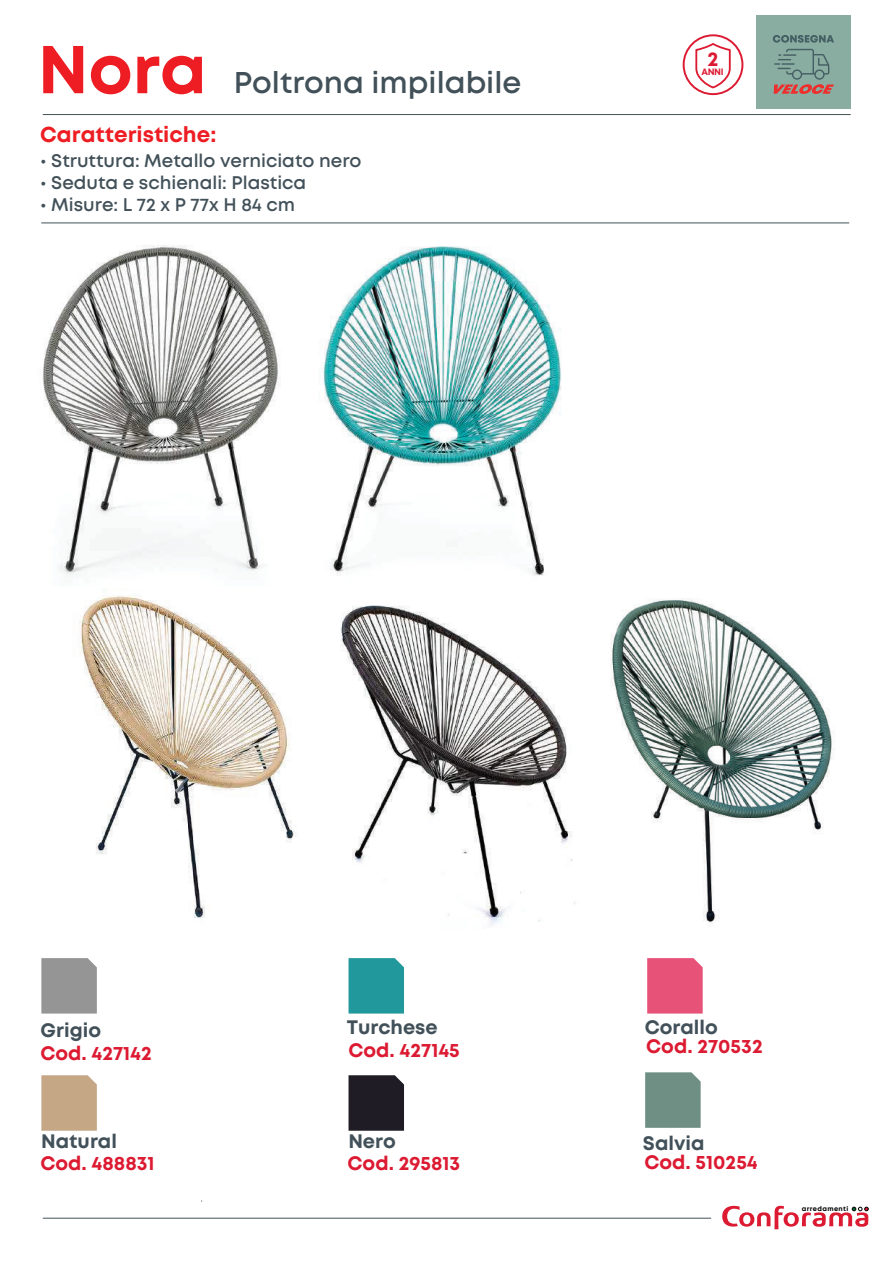
<style>
.page{position:relative;width:893px;height:1263px;background:#fff}
.page>*{position:absolute;margin:0;border:0;box-sizing:border-box;transform-origin:0 0}
.t1{font:700 67.5px "Mont";color:#ee1d23}
.t2{font:600 30px "Mont";color:#425159}
.t3{font:700 21.6px "Mont";color:#ee1d23}
.t4{font:700 20.1px "Mont";color:#dc1a32}
.t5{font:700 19.5px "Mont";color:#dc1a32}
.t6{font:700 19.5px "Mont";color:#425159}
.t7{font:600 18.3px "Mont";color:#425159}
.t8{font:700 9.3px "Mont";color:#dc1a32}
.t9{font:700 6.6px "Mont";letter-spacing:.06em;color:#010101}
</style>
<div class="page">
<hr style="left:43px;top:114px;width:808px;height:1px;background:#425159">
<hr style="left:43px;top:1218px;width:668px;height:1px;background:#425159">
<svg style="left:722px;top:1206px;width:146px;height:23px"></svg>
<hr style="left:41px;top:223px;width:808px;height:1px;background:#425159">
<div style="left:41px;top:958px;width:56px;height:55px;background:#949594"></div>
<div style="left:349px;top:958px;width:55px;height:55px;background:#21989b"></div>
<div style="left:647px;top:958px;width:56px;height:55px;background:#e75278"></div>
<svg style="left:645px;top:1072px;width:56px;height:56px;background:#739187"></svg>
<img style="left:340px;top:605px;width:236px;height:320px">
<img style="left:79px;top:589px;width:217px;height:329px">
<img style="left:42px;top:245px;width:237px;height:330px">
<img style="left:323px;top:246px;width:239px;height:330px">
<svg style="left:41px;top:1075px;width:56px;height:56px;background:#c6a988"></svg>
<div style="left:349px;top:1075px;width:55px;height:56px;background:#1f1c25"></div>
<img style="left:610px;top:598px;width:225px;height:329px">
<div style="left:756px;top:15px;width:94px;height:93px;background:#89aea1"></div>
<svg style="left:773px;top:35px;width:61px;height:8px"></svg>
<svg style="left:774px;top:49px;width:60px;height:45px"></svg>
<div style="left:683px;top:34px;width:60px;height:61px;border:2px solid #dc1a32;border-radius:50%"></div>
<svg style="left:694px;top:42px;width:38px;height:47px"></svg>
<h1 class="t1" style="left:38px;top:26px;width:170px">Nora</h1>
<h2 class="t2" style="left:234px;top:63px;width:289px">Poltrona impilabile</h2>
<p class="t3" style="left:40px;top:121px;width:178px">Caratteristiche:</p>
<p class="t7" style="left:40px;top:149px;width:323px">• Struttura: Metallo verniciato nero</p>
<p class="t7" style="left:40px;top:171px;width:268px">• Seduta e schienali: Plastica</p>
<p class="t7" style="left:40px;top:193px;width:257px">• Misure: L 72 x P 77x H 84 cm</p>
<p class="t4" style="left:708px;top:46px;width:13px">2</p>
<p class="t8" style="left:702px;top:66px;width:24px">ANNI</p>
<p class="t6" style="left:41px;top:1018px;width:62px">Grigio</p>
<p class="t5" style="left:40px;top:1041px;width:113px">Cod. 427142</p>
<p class="t6" style="left:347px;top:1015px;width:93px">Turchese</p>
<p class="t5" style="left:348px;top:1038px;width:113px">Cod. 427145</p>
<p class="t6" style="left:645px;top:1014px;width:75px">Corallo</p>
<p class="t5" style="left:646px;top:1033px;width:118px">Cod. 270532</p>
<p class="t6" style="left:41px;top:1129px;width:77px">Natural</p>
<p class="t6" style="left:348px;top:1129px;width:49px">Nero</p>
<p class="t6" style="left:643px;top:1131px;width:63px">Salvia</p>
<p class="t5" style="left:40px;top:1151px;width:116px">Cod. 488831</p>
<p class="t5" style="left:348px;top:1150px;width:114px">Cod. 295813</p>
<p class="t5" style="left:644px;top:1150px;width:115px">Cod. 510254</p>
<p class="t9" style="left:802px;top:1204px;width:48px">arredamenti</p>
</div>
